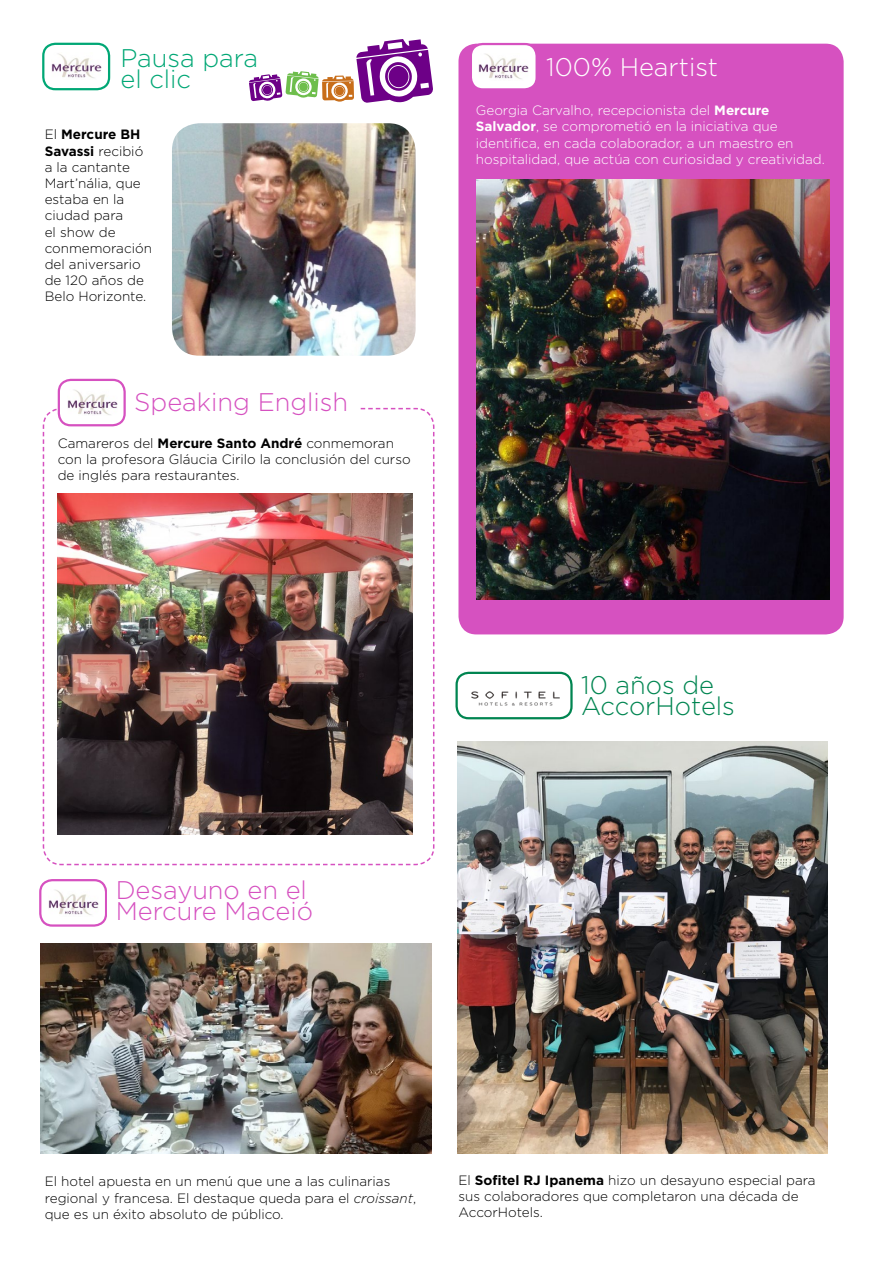
<style>
.page{position:relative;width:893px;height:1263px;background:#fff}
.page>*{position:absolute;margin:0;border:0;box-sizing:border-box;transform-origin:0 0}
.t1{font:300 25.5px/21px "Gotham";color:#d651c0}
.t2{font:300 25.5px/21px "Gotham";color:#008551}
.t3{font:300 25.5px/21px "Gotham";color:#00a775}
.t4{font:300 25.5px "Gotham";color:#fff}
.t5{font:300 13.5px/16.2px "Gotham";color:#000}
.t6{font:300 13.5px/16.2px "Gotham";color:#fff}
.s1{font-weight:700}
.s2{font-style:italic}
</style>
<div class="page">
<div style="left:42px;top:43px;width:68px;height:47px;border:2px solid #00a775;border-radius:12px"></div>
<img style="left:51px;top:53px;width:51px;height:25px">
<svg style="left:249px;top:39px;width:184px;height:64px"></svg>
<img style="left:172px;top:123px;width:244px;height:233px">
<div style="left:455px;top:672px;width:118px;height:47px;border:2px solid #008551;border-radius:12px"></div>
<img style="left:471px;top:691px;width:89px;height:15px">
<img style="left:457px;top:741px;width:370px;height:413px">
<div style="left:458px;top:44px;width:386px;height:590px;background:#d651c0;border-radius:18px"></div>
<div style="left:471px;top:44px;width:66px;height:45px;background:#fff;border-radius:12px"></div>
<div style="left:470px;top:43px;width:68px;height:48px;border:2px solid #d651c0;border-radius:12px"></div>
<img style="left:478px;top:53px;width:51px;height:26px">
<img style="left:477px;top:180px;width:353px;height:420px">
<svg style="left:42px;top:407px;width:393px;height:459px"></svg>
<div style="left:59px;top:380px;width:66px;height:45px;background:#fff;border-radius:12px"></div>
<div style="left:58px;top:379px;width:68px;height:47px;border:2px solid #d651c0;border-radius:12px"></div>
<div style="left:127px;top:391px;width:231px;height:32px;background:#fff"></div>
<img style="left:58px;top:494px;width:355px;height:341px">
<img style="left:67px;top:389px;width:51px;height:26px">
<div style="left:39px;top:879px;width:68px;height:48px;border:2px solid #d651c0;border-radius:12px"></div>
<img style="left:48px;top:889px;width:51px;height:26px">
<img style="left:41px;top:944px;width:390px;height:210px">
<h1 class="t3" style="left:120px;top:47px;width:139px">Pausa para el clic</h1>
<p class="t5" style="left:45px;top:126px;width:109px">El <span class="s1">Mercure BH<br>Savassi</span> recibió a la cantante<br>Mart’nália, que estaba en la ciudad para<br>el show de conmemoración del aniversario de 120 años de<br>Belo Horizonte.</p>
<h1 class="t1" style="left:134px;top:391px;width:215px">Speaking English</h1>
<p class="t5" style="left:58px;top:435px;width:354px">Camareros del <span class="s1">Mercure Santo André</span> conmemoran con la profesora Gláucia Cirilo la conclusión del curso de inglés para restaurantes.</p>
<h1 class="t4" style="left:546px;top:51px;width:173px">100% Heartist</h1>
<p class="t6" style="left:476px;top:102px;width:350px">Georgia Carvalho, recepcionista del <span class="s1">Mercure Salvador</span>, se comprometió en la iniciativa que identifica, en cada colaborador, a un maestro en hospitalidad, que actúa con curiosidad y creatividad.</p>
<h1 class="t1" style="left:116px;top:879px;width:199px">Desayuno en el<br>Mercure Maceió</h1>
<h1 class="t2" style="left:581px;top:674px;width:155px">10 años de<br>AccorHotels</h1>
<p class="t5" style="left:45px;top:1173px;width:373px">El hotel apuesta en un menú que une a las culinarias regional y francesa. El destaque queda para el <span class="s2">croissant</span>, que es un éxito absoluto de público.</p>
<p class="t5" style="left:458px;top:1171px;width:359px">El <span class="s1">Sofitel RJ Ipanema</span> hizo un desayuno especial para sus colaboradores que completaron una década de<br>AccorHotels.</p>
</div>
